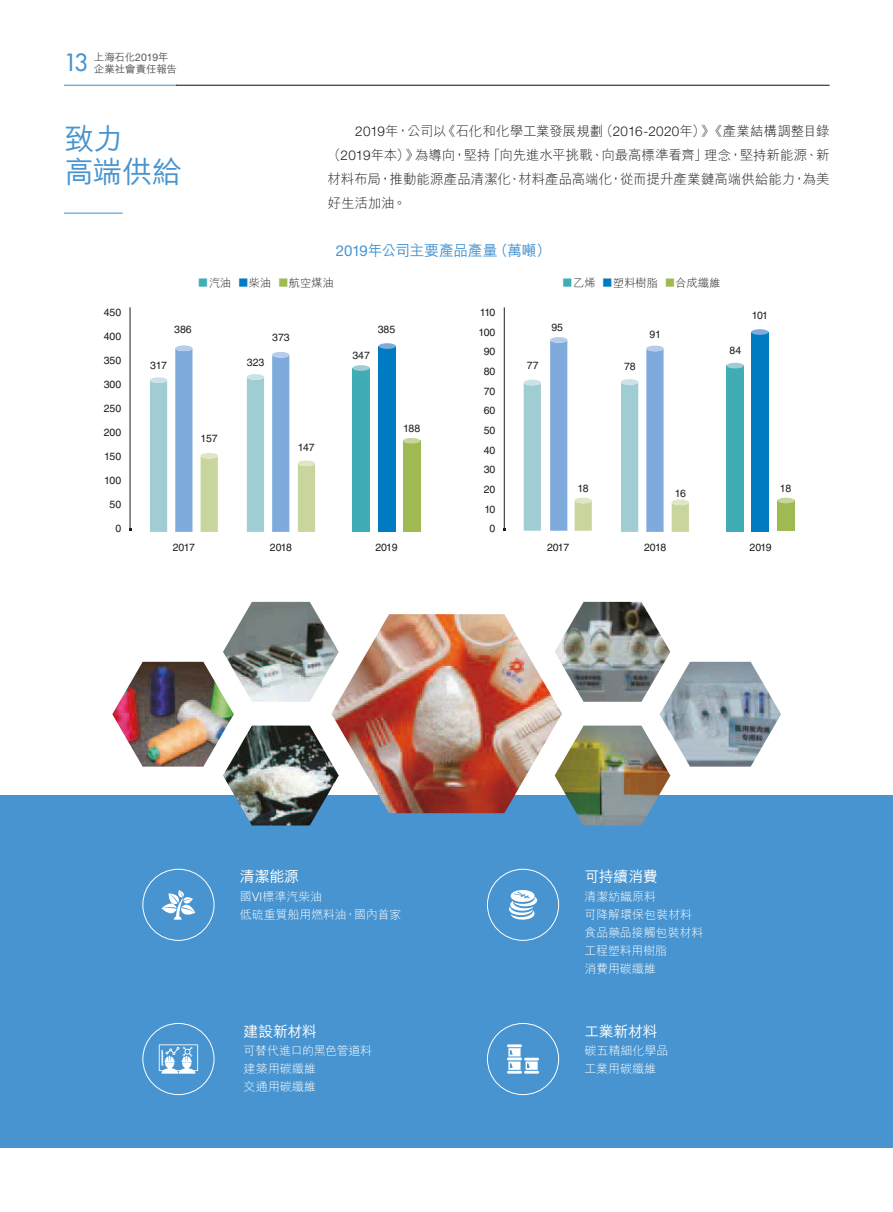
<style>
.page{position:relative;width:893px;height:1212px;background:#fff}
.page>*{position:absolute;margin:0;border:0;box-sizing:border-box;transform-origin:0 0}
.t1{font:30px/33px "M Hei HK Medium E Ten B5 H";letter-spacing:-.015em;color:#4794d0}
.t2{font:15px "M Hei HK Medium E Ten B5 H";letter-spacing:-.03em;color:#fff}
.t3{font:15px "M Hei HK Medium E Ten B5 H";letter-spacing:-.035em;color:#4794d0}
.t4{font:13.5px/24px "M Hei HK Light E Ten B5 H";color:#1d1d1b;text-align:justify}
.t5{font:12px/18px "M Hei HK Light E Ten B5 H";letter-spacing:-.01em;color:#fff}
.t6{font:11.25px "M Hei HK Light E Ten B5 H";color:#1d1d1b}
.t7{font:10.5px/19.6px "Helvetica LT Std";color:#1d1d1b;text-align:right}
.t8{font:10.5px/12.6px "M Hei HK Medium E Ten B5 H";letter-spacing:-.015em;color:#575756}
.s1{font-family:"Helvetica Neue LT Std"}
.s2{font-family:"Helvetica Neue LT Std";font-weight:300}
.s3{color:#40acb6}
.s4{color:#007bc2}
.s5{color:#9fba53}
</style>
<div class="page">
<hr style="left:64px;top:85px;width:113px;height:1px;background:#4794d0">
<hr style="left:176px;top:85px;width:653px;height:1px;background:#1d1d1b">
<div style="left:0;top:795px;width:892px;height:353px;background:#4794d0"></div>
<hr style="left:64px;top:213px;width:59px;height:1px;background:#4794d0">
<div style="left:150px;top:377px;width:17px;height:155px;background:#a0cdd3"></div>
<div style="left:247px;top:374px;width:17px;height:158px;background:#a0cdd3"></div>
<div style="left:352px;top:368px;width:18px;height:164px;background:#40acb6"></div>
<div style="left:352px;top:365px;width:18px;height:6px;background:#a0cdd4;border-radius:50%"></div>
<div style="left:523px;top:383px;width:18px;height:148px;background:#a0cdd3"></div>
<div style="left:523px;top:380px;width:18px;height:5px;background:#cae2e5;border-radius:50%"></div>
<div style="left:621px;top:379px;width:17px;height:153px;background:#a0cdd3"></div>
<div style="left:726px;top:366px;width:17px;height:166px;background:#40acb6"></div>
<div style="left:726px;top:363px;width:17px;height:5px;background:#a0cdd4;border-radius:50%"></div>
<svg style="left:175px;top:345px;width:17px;height:187px;background:#83addd"></svg>
<svg style="left:272px;top:352px;width:17px;height:180px;background:#82addc"></svg>
<div style="left:378px;top:346px;width:18px;height:186px;background:#007bc2"></div>
<div style="left:378px;top:343px;width:18px;height:6px;background:#7fabdc;border-radius:50%"></div>
<svg style="left:550px;top:337px;width:17px;height:194px;background:#81acdc"></svg>
<svg style="left:646px;top:346px;width:17px;height:186px;background:#83addd"></svg>
<div style="left:751px;top:332px;width:17px;height:200px;background:#007bc2"></div>
<div style="left:751px;top:329px;width:17px;height:6px;background:#7fabdc;border-radius:50%"></div>
<svg style="left:200px;top:457px;width:18px;height:75px"></svg>
<div style="left:200px;top:453px;width:18px;height:6px;background:#dfe6c6;border-radius:50%"></div>
<svg style="left:298px;top:460px;width:17px;height:72px"></svg>
<div style="left:403px;top:441px;width:17px;height:91px;background:#9fba53"></div>
<div style="left:403px;top:438px;width:17px;height:6px;background:#c8d59c;border-radius:50%"></div>
<svg style="left:574px;top:498px;width:17px;height:33px"></svg>
<svg style="left:671px;top:503px;width:18px;height:29px"></svg>
<div style="left:671px;top:500px;width:18px;height:5px;background:#dfe6c6;border-radius:50%"></div>
<div style="left:777px;top:500px;width:17px;height:31px;background:#9fba53"></div>
<div style="left:777px;top:498px;width:17px;height:5px;background:#c8d59c;border-radius:50%"></div>
<hr style="left:130px;top:307px;width:1px;height:222px;background:#1d1d1b">
<hr style="left:504px;top:307px;width:1px;height:222px;background:#1d1d1b">
<img style="left:331px;top:614px;width:231px;height:199px">
<img style="left:112px;top:662px;width:122px;height:105px">
<img style="left:659px;top:662px;width:122px;height:105px">
<img style="left:223px;top:602px;width:116px;height:100px">
<img style="left:223px;top:726px;width:116px;height:100px">
<img style="left:554px;top:602px;width:116px;height:100px">
<img style="left:554px;top:726px;width:116px;height:100px">
<svg style="left:161px;top:890px;width:34px;height:30px"></svg>
<div style="left:142px;top:869px;width:72px;height:72px;border:1px solid #fff;border-radius:50%"></div>
<div style="left:142px;top:1023px;width:72px;height:72px;border:1px solid #fff;border-radius:50%"></div>
<div style="left:487px;top:869px;width:72px;height:72px;border:1px solid #fff;border-radius:50%"></div>
<div style="left:487px;top:1023px;width:72px;height:72px;border:1px solid #fff;border-radius:50%"></div>
<svg style="left:507px;top:1044px;width:32px;height:30px"></svg>
<svg style="left:159px;top:1044px;width:39px;height:30px"></svg>
<svg style="left:509px;top:890px;width:29px;height:30px"></svg>
<p class="t8" style="left:64px;top:52px;width:115px;text-indent:30px">上海石化<span class="s1">2019</span>年<br><sup>13</sup> 企業社會責任報告</p>
<h1 class="t1" style="left:64px;top:127px;width:119px">致力<br>高端供給</h1>
<p class="t4" style="left:327px;top:120px;width:503px;text-indent:28px"><span class="s2">2019</span>年，公司以《石化和化學工業發展規劃（<span class="s2">2016-2020</span>年）》《產業結構調整目錄（<span class="s2">2019</span>年本）》為導向，堅持「向先進水平挑戰、向最高標準看齊」理念，堅持新能源、新材料布局，推動能源產品清潔化、材料產品高端化，從而提升產業鏈高端供給能力，為美好生活加油。</p>
<p class="t3" style="left:336px;top:245px;width:217px"><span class="s1">2019</span>年公司主要產品產量（萬噸）</p>
<p class="t7" style="left:104px;top:303px;width:19px">450</p>
<p class="t7" style="left:104px;top:327px;width:19px">400</p>
<p class="t7" style="left:104px;top:351px;width:19px">350</p>
<p class="t7" style="left:104px;top:375px;width:19px">300</p>
<p class="t7" style="left:104px;top:399px;width:19px">250</p>
<p class="t7" style="left:104px;top:423px;width:19px">200</p>
<p class="t7" style="left:104px;top:447px;width:19px">150</p>
<p class="t7" style="left:104px;top:471px;width:18px">100</p>
<p class="t7" style="left:109px;top:495px;width:13px">50</p>
<p class="t7" style="left:115px;top:519px;width:7px">0</p>
<p class="t6" style="left:198px;top:278px;width:138px"><span class="s3">■</span>汽油 <span class="s4">■</span>柴油 <span class="s5">■</span>航空煤油</p>
<p class="t6" style="left:562px;top:278px;width:160px"><span class="s3">■</span>乙烯 <span class="s4">■</span>塑料樹脂 <span class="s5">■</span>合成纖維</p>
<p class="t7" style="left:478px;top:303px;width:18px">110<br>100<br>90<br>80<br>70<br>60<br>50<br>40<br>30<br>20<br>10<br>0</p>
<p class="t7" style="left:174px;top:320px;width:19px">386</p>
<p class="t7" style="left:551px;top:317px;width:13px">95</p>
<p class="t7" style="left:377px;top:320px;width:19px">385</p>
<p class="t7" style="left:272px;top:328px;width:19px">373</p>
<p class="t7" style="left:352px;top:346px;width:19px">347</p>
<p class="t7" style="left:247px;top:353px;width:19px">323</p>
<p class="t7" style="left:150px;top:355px;width:19px">317</p>
<p class="t7" style="left:527px;top:355px;width:13px">77</p>
<p class="t7" style="left:403px;top:418px;width:19px">188</p>
<p class="t7" style="left:201px;top:428px;width:19px">157</p>
<p class="t7" style="left:298px;top:438px;width:19px">147</p>
<p class="t7" style="left:624px;top:356px;width:13px">78</p>
<p class="t7" style="left:649px;top:324px;width:13px">91</p>
<p class="t7" style="left:729px;top:341px;width:13px">84</p>
<p class="t7" style="left:751px;top:306px;width:18px">101</p>
<p class="t7" style="left:577px;top:478px;width:13px">18</p>
<p class="t7" style="left:780px;top:478px;width:13px">18</p>
<p class="t7" style="left:675px;top:484px;width:13px">16</p>
<p class="t7" style="left:173px;top:538px;width:24px">2017</p>
<p class="t7" style="left:270px;top:538px;width:24px">2018</p>
<p class="t7" style="left:375px;top:538px;width:24px">2019</p>
<p class="t7" style="left:547px;top:538px;width:24px">2017</p>
<p class="t7" style="left:644px;top:538px;width:24px">2018</p>
<p class="t7" style="left:749px;top:538px;width:24px">2019</p>
<p class="t2" style="left:240px;top:871px;width:61px">清潔能源</p>
<p class="t5" style="left:240px;top:889px;width:163px">國<span class="s2">VI</span>標準汽柴油<br>低硫重質船用燃料油，國內首家</p>
<p class="t2" style="left:244px;top:1025px;width:75px">建設新材料</p>
<p class="t5" style="left:244px;top:1043px;width:130px">可替代進口的黑色管道料建築用碳纖維<br>交通用碳纖維</p>
<p class="t2" style="left:584px;top:871px;width:75px">可持續消費</p>
<p class="t5" style="left:584px;top:889px;width:121px">清潔紡織原料<br>可降解環保包裝材料食品藥品接觸包裝材料工程塑料用樹脂<br>消費用碳纖維</p>
<p class="t2" style="left:584px;top:1025px;width:74px">工業新材料</p>
<p class="t5" style="left:584px;top:1043px;width:85px">碳五精細化學品工業用碳纖維</p>
</div>
